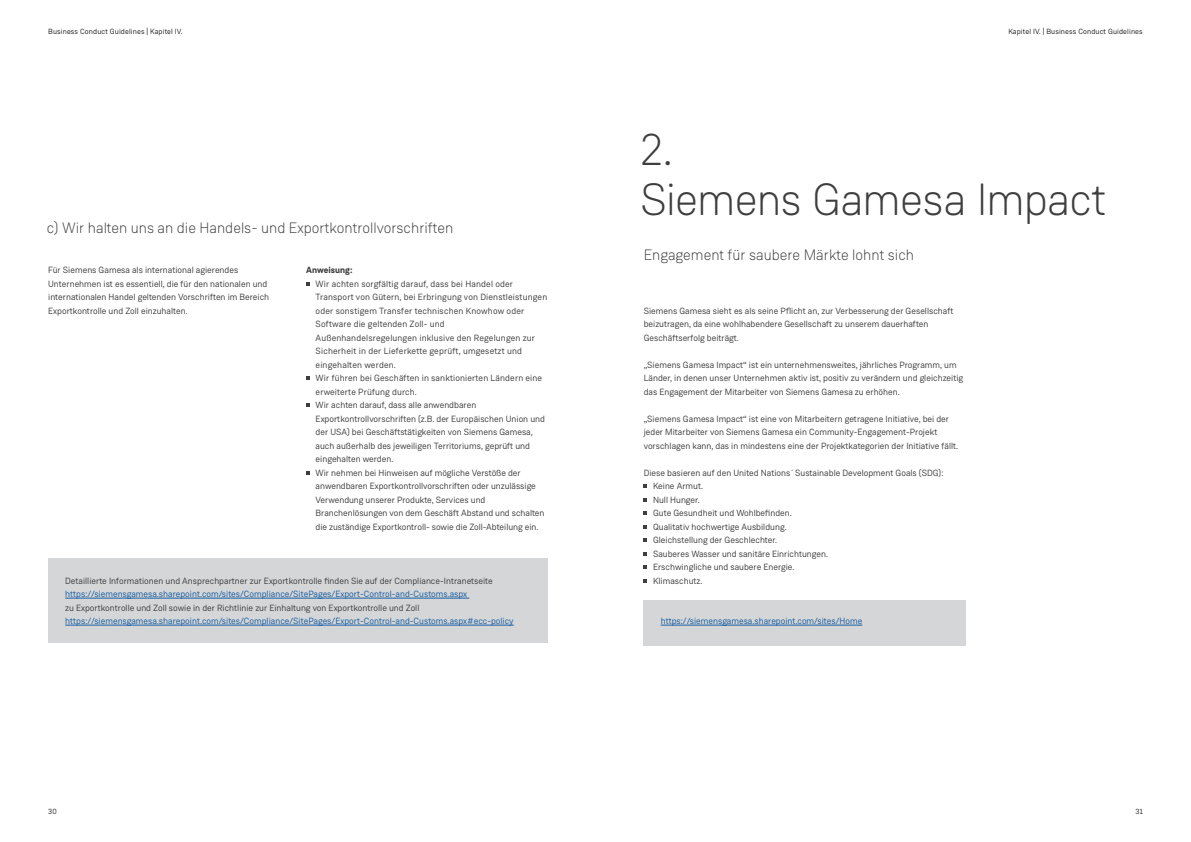
<style>
.page{position:relative;width:1191px;height:842px;background:#fff}
.page>*{position:absolute;margin:0;border:0;box-sizing:border-box;transform-origin:0 0}
.Headline_01_45_49_5{font:300 45px/49.5px "Weissenhof Grotesk";letter-spacing:-.02em;color:#3e3e3f}
.Intro_Subline__insid{font:300 15px "Weissenhof Grotesk";color:#3e3e3f}
.Body_copy__9_13_5{font:9px/13.5px "Weissenhof Grotesk";color:#3e3e3f}
.Body_copy__9_13_5-2{font:9px "Weissenhof Grotesk";color:#175d9e}
.Body_copy__9_13_5-3{font:700 9px "Weissenhof Grotesk";color:#3e3e3f}
._00__Header__footer{font:7.5px "Weissenhof Grotesk";letter-spacing:.015em;color:#231f20}
</style>
<div class="page">
<svg style="left:643px;top:485px;width:4px;height:3px"></svg>
<svg style="left:643px;top:498px;width:4px;height:3px"></svg>
<svg style="left:643px;top:512px;width:4px;height:3px"></svg>
<svg style="left:643px;top:525px;width:4px;height:3px"></svg>
<svg style="left:643px;top:539px;width:4px;height:3px"></svg>
<svg style="left:643px;top:552px;width:4px;height:3px"></svg>
<svg style="left:643px;top:566px;width:4px;height:3px"></svg>
<svg style="left:643px;top:579px;width:4px;height:3px"></svg>
<div style="left:48px;top:558px;width:499px;height:85px;background:#d5d6d8"></div>
<hr style="left:65px;top:598px;width:404px;height:1px;background:#175d9e">
<hr style="left:65px;top:625px;width:449px;height:1px;background:#175d9e">
<div style="left:643px;top:600px;width:323px;height:46px;background:#d5d6d8"></div>
<hr style="left:660px;top:625px;width:202px;height:1px;background:#175d9e">
<p class="_00__Header__footer" style="left:48px;top:27px;width:136px">Business Conduct Guidelines | Kapitel IV.</p>
<p class="_00__Header__footer" style="left:1008px;top:27px;width:136px">Kapitel IV. | Business Conduct Guidelines</p>
<p class="Intro_Subline__insid" style="left:47px;top:219px;width:408px">c) Wir halten uns an die Handels- und Exportkontrollvorschriften</p>
<p class="Headline_01_45_49_5" style="left:640px;top:125px;width:468px">2.<br>Siemens Gamesa Impact</p>
<p class="Intro_Subline__insid" style="left:643px;top:246px;width:272px">Engagement für saubere Märkte lohnt sich</p>
<p class="Body_copy__9_13_5" style="left:48px;top:263px;width:222px">Für Siemens Gamesa als international agierendes Unternehmen ist es essentiell, die für den nationalen und internationalen Handel geltenden Vorschriften im Bereich Exportkontrolle und Zoll einzuhalten.</p>
<p class="Body_copy__9_13_5-3" style="left:306px;top:265px;width:48px">Anweisung:</p>
<p class="Body_copy__9_13_5" style="left:315px;top:277px;width:233px">Wir achten sorgfältig darauf, dass bei Handel oder Transport von Gütern, bei Erbringung von Dienstleistungen oder sonstigem Transfer technischen Knowhow oder Software die geltenden Zoll- und Außenhandelsregelungen inklusive den Regelungen zur Sicherheit in der Lieferkette geprüft, umgesetzt und eingehalten werden.</p>
<p class="Body_copy__9_13_5" style="left:315px;top:371px;width:228px">Wir führen bei Geschäften in sanktionierten Ländern eine erweiterte Prüfung durch.</p>
<p class="Body_copy__9_13_5" style="left:315px;top:398px;width:231px">Wir achten darauf, dass alle anwendbaren Exportkontrollvorschriften (z.B. der Europäischen Union und der USA) bei Geschäftstätigkeiten von Siemens Gamesa, auch außerhalb des jeweiligen Territoriums, geprüft und eingehalten werden.</p>
<p class="Body_copy__9_13_5" style="left:315px;top:466px;width:230px">Wir nehmen bei Hinweisen auf mögliche Verstöße der anwendbaren Exportkontrollvorschriften oder unzulässige Verwendung unserer Produkte, Services und Branchenlösungen von dem Geschäft Abstand und schalten die zuständige Exportkontroll- sowie die Zoll-Abteilung ein.</p>
<p class="Body_copy__9_13_5" style="left:643px;top:304px;width:311px">Siemens Gamesa sieht es als seine Pflicht an, zur Verbesserung der Gesellschaft beizutragen, da eine wohlhabendere Gesellschaft zu unserem dauerhaften<br>Geschäftserfolg beiträgt.</p>
<p class="Body_copy__9_13_5" style="left:643px;top:358px;width:321px">„Siemens Gamesa Impact“ ist ein unternehmensweites, jährliches Programm, um<br>Länder, in denen unser Unternehmen aktiv ist, positiv zu verändern und gleichzeitig das Engagement der Mitarbeiter von Siemens Gamesa zu erhöhen.</p>
<p class="Body_copy__9_13_5" style="left:643px;top:412px;width:316px">„Siemens Gamesa Impact“ ist eine von Mitarbeitern getragene Initiative, bei der jeder Mitarbeiter von Siemens Gamesa ein Community-Engagement-Projekt vorschlagen kann, das in mindestens eine der Projektkategorien der Initiative fällt.</p>
<p class="Body_copy__9_13_5" style="left:643px;top:466px;width:301px">Diese basieren auf den United Nations´ Sustainable Development Goals (SDG):</p>
<p class="Body_copy__9_13_5" style="left:653px;top:479px;width:51px">Keine Armut.</p>
<p class="Body_copy__9_13_5" style="left:653px;top:493px;width:48px">Null Hunger.</p>
<p class="Body_copy__9_13_5" style="left:653px;top:506px;width:140px">Gute Gesundheit und Wohlbefinden.</p>
<p class="Body_copy__9_13_5" style="left:653px;top:520px;width:135px">Qualitativ hochwertige Ausbildung.</p>
<p class="Body_copy__9_13_5" style="left:653px;top:533px;width:125px">Gleichstellung der Geschlechter.</p>
<p class="Body_copy__9_13_5" style="left:653px;top:547px;width:176px">Sauberes Wasser und sanitäre Einrichtungen.</p>
<p class="Body_copy__9_13_5" style="left:653px;top:560px;width:143px">Erschwingliche und saubere Energie.</p>
<p class="Body_copy__9_13_5" style="left:653px;top:574px;width:51px">Klimaschutz.</p>
<p class="Body_copy__9_13_5" style="left:65px;top:574px;width:429px">Detaillierte Informationen und Ansprechpartner zur Exportkontrolle finden Sie auf der Compliance-Intranetseite</p>
<p class="Body_copy__9_13_5-2" style="left:65px;top:589px;width:403px">https://siemensgamesa.sharepoint.com/sites/Compliance/SitePages/Export-Control-and-Customs.aspx</p>
<p class="Body_copy__9_13_5" style="left:65px;top:601px;width:356px">zu Exportkontrolle und Zoll sowie in der Richtlinie zur Einhaltung von Exportkontrolle und Zoll</p>
<p class="Body_copy__9_13_5-2" style="left:65px;top:616px;width:450px">https://siemensgamesa.sharepoint.com/sites/Compliance/SitePages/Export-Control-and-Customs.aspx#ecc-policy</p>
<p class="Body_copy__9_13_5-2" style="left:660px;top:616px;width:203px">https://siemensgamesa.sharepoint.com/sites/Home</p>
<p class="_00__Header__footer" style="left:48px;top:806px;width:10px">30</p>
<p class="_00__Header__footer" style="left:1135px;top:806px;width:9px">31</p>
</div>
